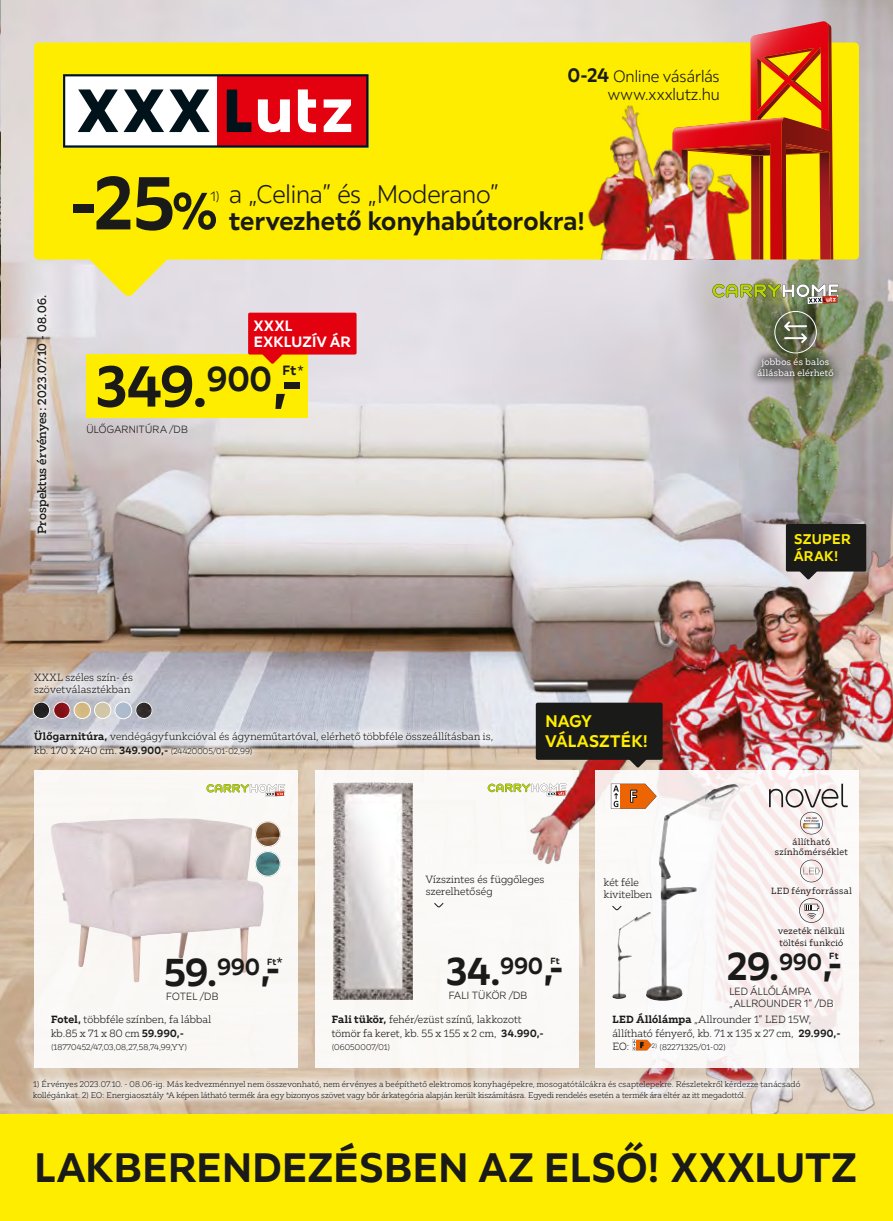
<style>
.page{position:relative;width:893px;height:1221px;background:#fff}
.page>*{position:absolute;margin:0;border:0;box-sizing:border-box;transform-origin:0 0}
.t1{font:700 57.75px "XXX Lutz Sans";color:#1a1a18}
.t2{font:700 41.25px "XXX Lutz Sans";letter-spacing:.01em;color:#1a1a18}
.t3{font:700 39px "XXX Lutz Sans";color:#1a1a18}
.t4{font:700 25.5px/27px "XXX Lutz Sans";letter-spacing:.01em;color:#1a1a18}
.t5{font:700 16.95px/19.6px "XXX Lutz Sans";letter-spacing:.015em;color:#ffed00}
.t6{font:300 16.5px/18.6px "XXX Lutz Sans";color:#1a1a18;text-align:right}
.t7{font:700 15px/16.5px "XXX Lutz Sans";letter-spacing:.025em;color:#fff}
.t8{font:700 15px "XXX Lutz Serif";color:#1a1a18}
.t9{font:700 14.1px/16.5px "XXX Lutz Sans";letter-spacing:.025em;color:#ffed00}
.t10{font:700 13.5px "XXX Lutz Sans";color:#1a1a18}
.t11{font:300 13.5px "XXX Lutz Sans";color:#1a1a18}
.t12{font:500 12px "XXX Lutz Serif";letter-spacing:.015em;color:#1a1a18}
.t13{font:300 10.5px/13.5px "XXX Lutz Serif";letter-spacing:.015em;color:#1a1a18}
.t14{font:300 10.5px/12px "XXX Lutz Sans";letter-spacing:.02em;color:#1a1a18}
.t15{font:9px/10.5px "XXX Lutz Serif";letter-spacing:.04em;color:#1a1a18;text-align:center}
.t16{font:9px/11.2px "XXX Lutz Serif";letter-spacing:.04em;color:#fff;text-align:center}
.t17{font:700 9px "XXX Lutz Sans";color:#1a1a18}
.t18{font:300 8.25px/10.5px "XXX Lutz Serif";letter-spacing:.015em;color:#1a1a18}
.s1{font-weight:700;font-size:19.5px}
.s2{font-weight:300}
.s3{font-size:75px}
.s4{font-size:52.5px}
.s5{font-weight:700}
.s6{font-size:10.5px}
.s7{font-weight:700;font-size:10.5px}
.s8{font-family:"XXX Lutz Serif";font-size:15px}
</style>
<div class="page">
<img style="left:0;top:0;width:893px;height:1114px">
<div style="left:34px;top:770px;width:264px;height:297px;background:#faf8f5"></div>
<div style="left:315px;top:770px;width:263px;height:297px;background:#fbf9f6"></div>
<svg style="left:89px;top:259px;width:78px;height:37px;background:#f1e66a"></svg>
<div style="left:34px;top:43px;width:825px;height:216px;background:#ffed00;border-radius:4px"></div>
<svg style="left:671px;top:21px;width:162px;height:238px"></svg>
<img style="left:333px;top:782px;width:80px;height:217px">
<svg style="left:488px;top:783px;width:18px;height:10px"></svg>
<svg style="left:434px;top:903px;width:10px;height:4px"></svg>
<img style="left:0;top:1px;width:1px;height:506px">
<svg style="left:25px;top:721px;width:477px;height:43px;background:#d1cbc8"></svg>
<svg style="left:712px;top:284px;width:127px;height:20px;background:#a8aa78"></svg>
<svg style="left:765px;top:301px;width:62px;height:47px"></svg>
<svg style="left:774px;top:311px;width:43px;height:37px;background:#70785e"></svg>
<svg style="left:748px;top:348px;width:95px;height:38px;background:#7f7f73"></svg>
<img style="left:51px;top:818px;width:189px;height:164px">
<svg style="left:206px;top:784px;width:79px;height:12px"></svg>
<img style="left:506px;top:532px;width:387px;height:582px">
<svg style="left:25px;top:663px;width:117px;height:39px;background:#d2cbca"></svg>
<img style="left:33px;top:701px;width:17px;height:17px;border-radius:9px">
<div style="left:33px;top:701px;width:17px;height:17px;border:1px solid #fff;border-radius:50%"></div>
<img style="left:94px;top:701px;width:17px;height:17px;border-radius:9px">
<div style="left:94px;top:701px;width:17px;height:17px;border:1px solid #fff;border-radius:50%"></div>
<img style="left:53px;top:701px;width:17px;height:17px;border-radius:9px">
<div style="left:53px;top:701px;width:17px;height:17px;border:1px solid #fff;border-radius:50%"></div>
<img style="left:115px;top:701px;width:17px;height:18px;border-radius:9px">
<div style="left:115px;top:701px;width:17px;height:18px;border:1px solid #fff;border-radius:50%"></div>
<img style="left:74px;top:701px;width:17px;height:17px;border-radius:9px">
<div style="left:74px;top:701px;width:17px;height:17px;border:1px solid #fff;border-radius:50%"></div>
<img style="left:135px;top:701px;width:17px;height:17px;border-radius:9px">
<div style="left:135px;top:701px;width:17px;height:17px;border:1px solid #fff;border-radius:50%"></div>
<img style="left:255px;top:851px;width:26px;height:25px;border-radius:13px">
<div style="left:255px;top:851px;width:26px;height:25px;border:1px solid #fff;border-radius:50%"></div>
<img style="left:255px;top:821px;width:26px;height:25px;border-radius:13px">
<div style="left:255px;top:821px;width:26px;height:25px;border:1px solid #fff;border-radius:50%"></div>
<svg style="left:595px;top:770px;width:264px;height:297px"></svg>
<img style="left:646px;top:784px;width:94px;height:216px">
<svg style="left:632px;top:1039px;width:20px;height:11px"></svg>
<svg style="left:611px;top:783px;width:46px;height:25px"></svg>
<svg style="left:800px;top:859px;width:23px;height:23px"></svg>
<svg style="left:769px;top:783px;width:79px;height:51px"></svg>
<svg style="left:24px;top:1070px;width:785px;height:38px;background:#e1d2c5"></svg>
<div style="left:536px;top:702px;width:127px;height:57px;background:#1a1a18;border-radius:2px"></div>
<svg style="left:628px;top:759px;width:20px;height:8px"></svg>
<div style="left:786px;top:524px;width:80px;height:47px;background:#1a1a18;border-radius:2px"></div>
<svg style="left:800px;top:571px;width:17px;height:8px"></svg>
<img style="left:588px;top:99px;width:140px;height:160px">
<img style="left:648px;top:160px;width:107px;height:99px">
<svg style="left:28px;top:286px;width:30px;height:257px;background:#dad1cc"></svg>
<div style="left:86px;top:354px;width:222px;height:64px;background:#ffed00"></div>
<svg style="left:263px;top:354px;width:19px;height:10px"></svg>
<div style="left:248px;top:312px;width:109px;height:42px;background:#e3000f;border-radius:2px"></div>
<img style="left:612px;top:912px;width:39px;height:87px">
<svg style="left:612px;top:905px;width:10px;height:5px"></svg>
<svg style="left:799px;top:898px;width:25px;height:24px"></svg>
<svg style="left:63px;top:74px;width:305px;height:73px;background:#be7178"></svg>
<div style="left:0;top:1114px;width:893px;height:106px;background:#ffed00"></div>
<h3 class="t6" style="left:568px;top:67px;width:154px"><span class="s1">0-24</span> Online vásárlás www.xxxlutz.hu</h3>
<h3 class="t12" style="left:35px;top:534px;width:241px;rotate:-90deg">Prospektus érvényes: 2023.07.10 - 08.06.</h3>
<h3 class="t4" style="left:68px;top:181px;width:519px;text-indent:161px"><span class="s2">a „Celina” és „Moderano” </span><span class="s3">-25</span><span class="s4">%</span> tervezhető konyhabútorokra!</h3>
<h3 class="t11" style="left:210px;top:188px;width:11px">1)</h3>
<h3 class="t7" style="left:254px;top:317px;width:98px">XXXL<br>EXKLUZÍV ÁR</h3>
<h3 class="t8" style="left:297px;top:361px;width:8px">*</h3>
<h1 class="t1" style="left:97px;top:349px;width:208px">349.<sup>900</sup>,-</h1>
<h3 class="t10" style="left:283px;top:362px;width:15px">Ft</h3>
<p class="t14" style="left:86px;top:423px;width:103px">ÜLŐGARNITÚRA /DB</p>
<p class="t13" style="left:34px;top:671px;width:101px;line-height:12px">XXXL széles szín- és szövetválasztékban</p>
<p class="t13" style="left:34px;top:730px;width:461px"><span class="s5">Ülőgarnitúra,</span> vendégágyfunkcióval és ágyneműtartóval, elérhető többféle összeállításban is,</p>
<p class="t18" style="left:34px;top:745px;width:220px"><span class="s6">kb. 170 x 240 cm.</span> <span class="s7">349.900,-</span> (24420005/01-02,99)</p>
<h3 class="t5" style="left:545px;top:711px;width:104px">NAGY<br>VÁLASZTÉK!</h3>
<p class="t13" style="left:426px;top:873px;width:120px;line-height:12px">Vízszintes és függőleges szerelhetőség</p>
<p class="t13" style="left:604px;top:876px;width:50px;line-height:12px">két féle kivitelben</p>
<h3 class="t3" style="left:164px;top:947px;width:118px">59.<sup>990</sup>,-</h3>
<p class="t17" style="left:267px;top:955px;width:18px">Ft<span class="s8">*</span></p>
<h3 class="t3" style="left:447px;top:946px;width:119px">34.<sup>990</sup>,-</h3>
<p class="t17" style="left:550px;top:954px;width:11px">Ft</p>
<p class="t14" style="left:166px;top:990px;width:54px">FOTEL /DB</p>
<p class="t14" style="left:449px;top:989px;width:80px">FALI TÜKÖR /DB</p>
<p class="t16" style="left:757px;top:356px;width:78px">jobbos és balos állásban elérhető</p>
<h3 class="t9" style="left:794px;top:531px;width:58px">SZUPER<br>ÁRAK!</h3>
<p class="t15" style="left:775px;top:836px;width:74px">állítható színhőmérséklet</p>
<p class="t15" style="left:771px;top:885px;width:82px">LED fényforrással</p>
<p class="t15" style="left:778px;top:925px;width:68px;line-height:11.2px;text-align:left">vezeték nélküli töltési funkció</p>
<h3 class="t3" style="left:727px;top:941px;width:117px">29.<sup>990</sup>,-</h3>
<p class="t17" style="left:829px;top:950px;width:11px">Ft</p>
<p class="t14" style="left:729px;top:984px;width:106px">LED ÁLLÓLÁMPA „ALLROUNDER 1“ /DB</p>
<p class="t13" style="left:51px;top:1012px;width:162px"><span class="s5">Fotel,</span> többféle színben, fa lábbal kb.85 x 71 x 80 cm <span class="s5">59.990,-</span></p>
<p class="t18" style="left:51px;top:1042px;width:138px">(18770452/47,03,08,27,58,74,99,YY)</p>
<p class="t13" style="left:332px;top:1012px;width:214px"><span class="s5">Fali tükör,</span> fehér/ezüst színű, lakkozott tömör fa keret, kb. 55 x 155 x 2 cm, <span class="s5">34.990,-</span></p>
<p class="t18" style="left:332px;top:1042px;width:60px">(06050007/01)</p>
<p class="t13" style="left:612px;top:1013px;width:230px"><span class="s5">LED Állólámpa</span> „Allrounder 1” LED 15W, állítható fényerő, kb. 71 x 135 x 27 cm, <span class="s5">29.990,-<br></span>EO:</p>
<p class="t18" style="left:652px;top:1042px;width:75px"><sup>2)</sup> (82271325/01-02)</p>
<p class="t18" style="left:33px;top:1078px;width:769px">1) Érvényes 2023.07.10. - 08.06-ig. Más kedvezménnyel nem összevonható, nem érvényes a beépíthető elektromos konyhagépekre, mosogatótálcákra és csaptelepekre. Részletekről kérdezze tanácsadó kollégánkat. 2) EO: Energiaosztály *A képen látható termék ára egy bizonyos szövet vagy bőr árkategória alapján került kiszámításra. Egyedi rendelés esetén a termék ára eltér az itt megadottól.</p>
<h2 class="t2" style="left:34px;top:1141px;width:824px">LAKBERENDEZÉSBEN AZ ELSŐ! XXXLUTZ</h2>
</div>
